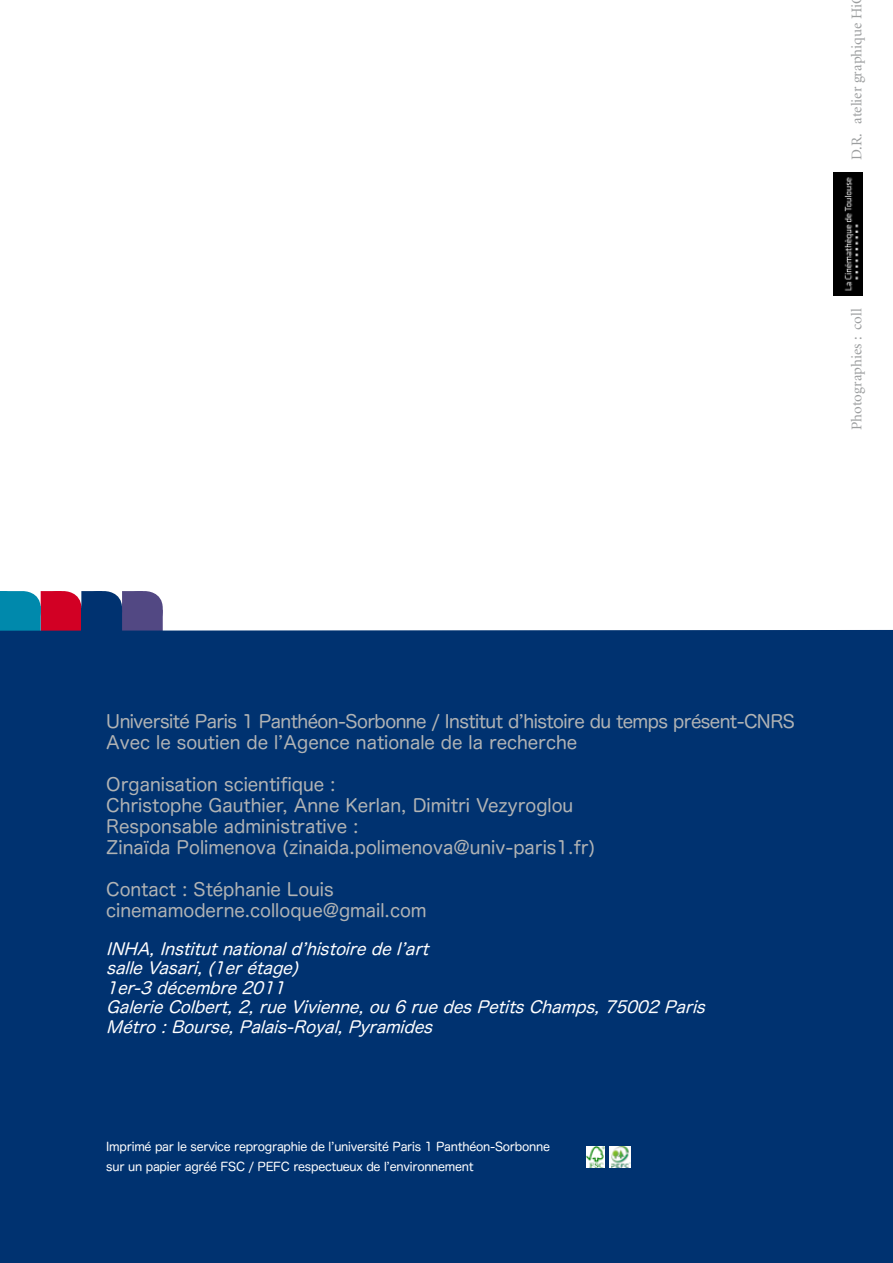
<style>
.page{position:relative;width:893px;height:1263px;background:#fff}
.page>*{position:absolute;margin:0;border:0;box-sizing:border-box;transform-origin:0 0}
.t1{font:18px/21px "Hira Maru Pro N W4";color:#b1b3b4}
.t2{font:18px/21px "Hira Maru Pro N W4";letter-spacing:-.03em;color:#b1b3b4}
.t3{font:italic 16.5px/19.5px "Hira Maru Pro W4";color:#fff}
.t4{font:14.85px "Minion";color:#9c9e9f}
.t5{font:12px/19.5px "Hira Maru Pro W4";letter-spacing:-.02em;color:#fff}
</style>
<div class="page">
<svg style="left:0;top:591px;width:163px;height:39px;background:#684f78"></svg>
<div style="left:81px;top:591px;width:41px;height:38px;background:#003270;border-radius:17px"></div>
<div style="left:81px;top:608px;width:41px;height:24px;background:#003270"></div>
<div style="left:0;top:630px;width:893px;height:633px;background:#003270"></div>
<img style="left:610px;top:1147px;width:20px;height:20px">
<img style="left:586px;top:1147px;width:18px;height:20px">
<img style="left:833px;top:173px;width:30px;height:123px">
<p class="t4" style="left:849px;top:160px;width:157px;rotate:-90deg">D.R. atelier graphique Hi</p>
<p class="t4" style="left:849px;top:430px;width:123px;rotate:-90deg">Photographies : coll</p>
<p class="t2" style="left:106px;top:710px;width:690px">Université Paris 1 Panthéon-Sorbonne / Institut d’histoire du temps présent-CNRS<br>Avec le soutien de l’Agence nationale de la recherche</p>
<p class="t1" style="left:106px;top:773px;width:490px">Organisation scientifique :<br>Christophe Gauthier, Anne Kerlan, Dimitri Vezyroglou Responsable administrative :<br>Zinaïda Polimenova (zinaida.polimenova@univ-paris1.fr)</p>
<p class="t1" style="left:106px;top:878px;width:322px">Contact : Stéphanie Louis cinemamoderne.colloque@gmail.com</p>
<p class="t3" style="left:106px;top:938px;width:607px">INHA,Institutnationald’histoiredel’art<br>salleVasari,(1erétage)<br>1er-3décembre2011<br>GalerieColbert,2,rueVivienne,ou6ruedesPetitsChamps,75002Paris Métro:Bourse,Palais-Royal,Pyramides</p>
<p class="t5" style="left:106px;top:1136px;width:445px">Imprimé par le service reprographie de l’université Paris 1 Panthéon-Sorbonne sur un papier agréé FSC / PEFC respectueux de l’environnement</p>
</div>
